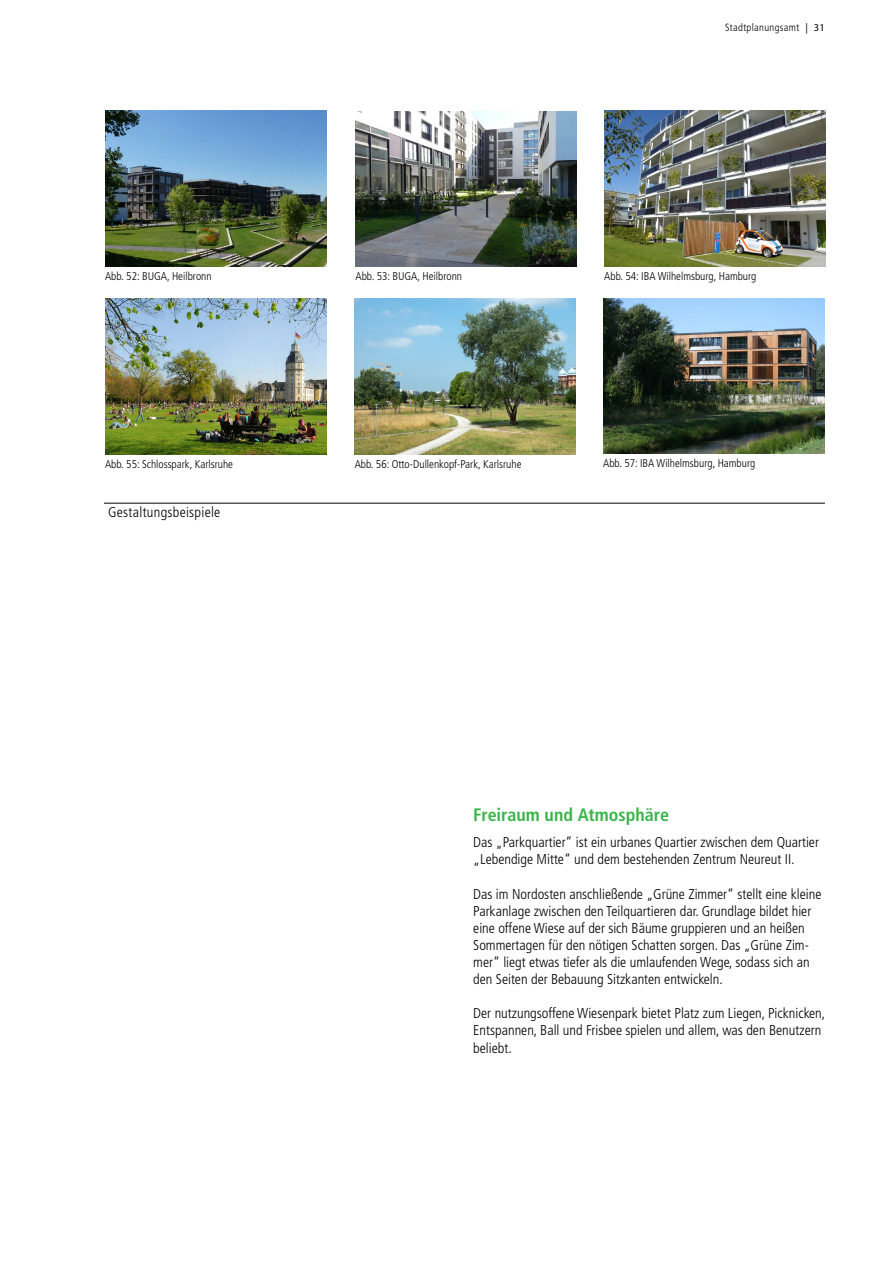
<style>
.page{position:relative;width:893px;height:1263px;background:#fff}
.page>*{position:absolute;margin:0;border:0;box-sizing:border-box;transform-origin:0 0}
.t1{font:700 condensed 18px "Frutiger";color:#39b54a}
.t2{font:300 condensed 14.25px/17.1px "Frutiger";color:#000}
.t3{font:300 condensed 14.25px "Frutiger";letter-spacing:.02em;color:#000}
.t4{font:300 condensed 11.25px "Frutiger";color:#000}
.t5{font:300 condensed 10.5px "Frutiger";letter-spacing:.03em;color:#000}
.s1{font-family:"Myriad Pro";font-weight:400;font-stretch:normal}
</style>
<div class="page">
<img style="left:603px;top:298px;width:221px;height:155px">
<img style="left:105px;top:299px;width:221px;height:155px">
<img style="left:355px;top:299px;width:221px;height:155px">
<img style="left:105px;top:111px;width:221px;height:155px">
<img style="left:604px;top:111px;width:221px;height:155px">
<img style="left:355px;top:111px;width:221px;height:155px">
<hr style="left:104px;top:503px;width:721px;height:1px;background:#000">
<p class="t5" style="left:725px;top:22px;width:101px">Stadtplanungsamt <span class="s1">| 31</span></p>
<p class="t4" style="left:105px;top:270px;width:108px">Abb. 52: BUGA, Heilbronn</p>
<p class="t4" style="left:355px;top:270px;width:108px">Abb. 53: BUGA, Heilbronn</p>
<p class="t4" style="left:604px;top:270px;width:154px">Abb. 54: IBA Wilhelmsburg, Hamburg</p>
<p class="t4" style="left:105px;top:458px;width:130px">Abb. 55: Schlosspark, Karlsruhe</p>
<p class="t4" style="left:355px;top:458px;width:168px">Abb. 56: Otto-Dullenkopf-Park, Karlsruhe</p>
<p class="t3" style="left:108px;top:504px;width:114px">Gestaltungsbeispiele</p>
<p class="t4" style="left:603px;top:457px;width:154px">Abb. 57: IBA Wilhelmsburg, Hamburg</p>
<p class="t1" style="left:473px;top:804px;width:197px">Freiraum und Atmosphäre</p>
<p class="t2" style="left:473px;top:834px;width:347px">Das „Parkquartier“ ist ein urbanes Quartier zwischen dem Quartier „Lebendige Mitte“ und dem bestehenden Zentrum Neureut II.</p>
<p class="t2" style="left:473px;top:885px;width:350px">Das im Nordosten anschließende „Grüne Zimmer“ stellt eine kleine Parkanlage zwischen den Teilquartieren dar. Grundlage bildet hier eine offene Wiese auf der sich Bäume gruppieren und an heißen Sommertagen für den nötigen Schatten sorgen. Das „Grüne Zim&shy;mer“ liegt etwas tiefer als die umlaufenden Wege, sodass sich an den Seiten der Bebauung Sitzkanten entwickeln.</p>
<p class="t2" style="left:473px;top:1005px;width:354px">Der nutzungsoffene Wiesenpark bietet Platz zum Liegen, Picknicken,<br>Entspannen, Ball und Frisbee spielen und allem, was den Benutzern beliebt.</p>
</div>
